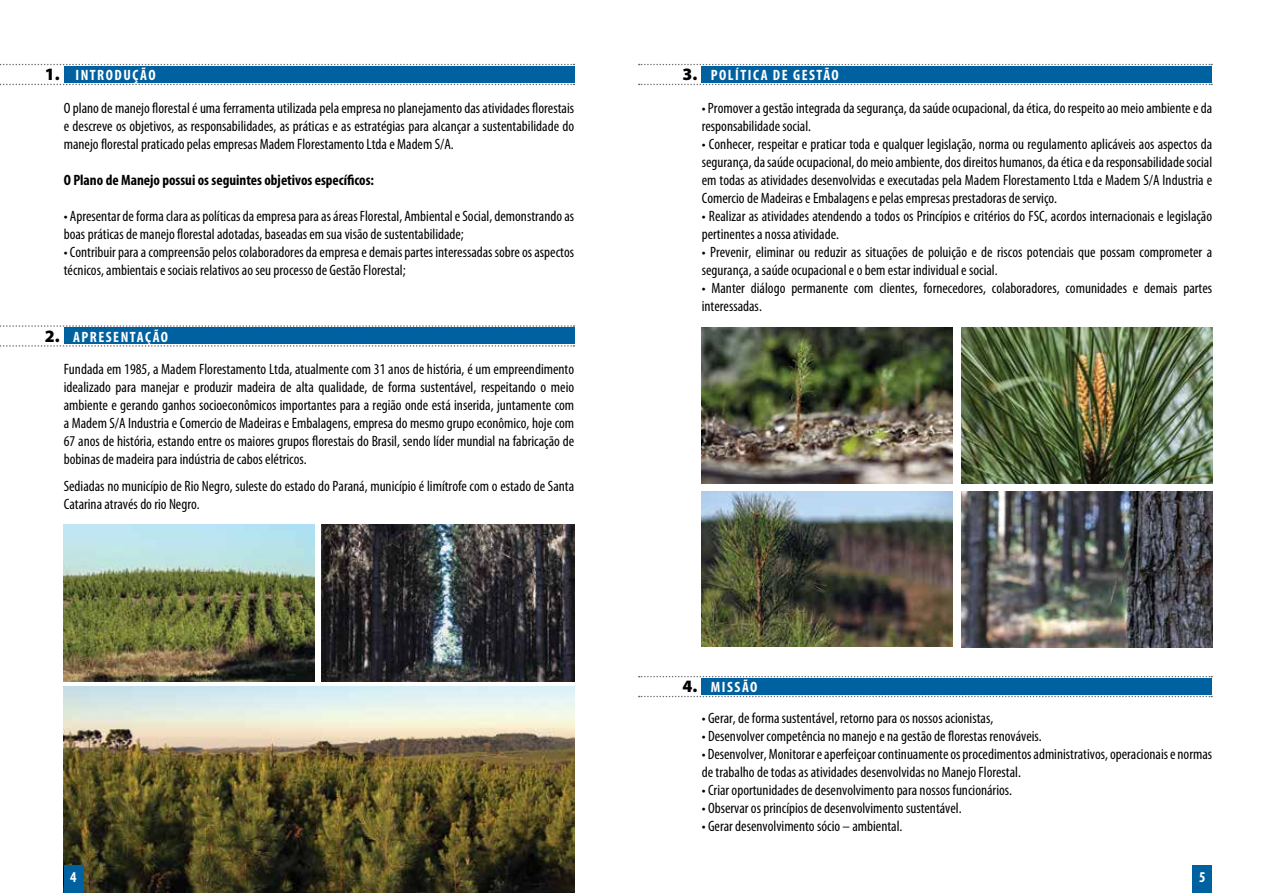
<style>
.page{position:relative;width:1276px;height:893px;background:#fff}
.page>*{position:absolute;margin:0;border:0;box-sizing:border-box;transform-origin:0 0}
.t1{font:900 17.4px "Myriad Pro";color:#000}
.t2{font:condensed 15px/18px "Myriad Pro";color:#000}
.t3{font:700 condensed 15px "Myriad Pro";color:#000}
.t4{font:700 condensed 15px "Myriad Pro";letter-spacing:.1em;color:#fff}
.s1{font-weight:900;font-stretch:normal;font-size:17.4px;color:#000}
</style>
<div class="page">
<img style="left:64px;top:687px;width:510px;height:206px">
<div style="left:64px;top:66px;width:510px;height:17px;background:#0061a0"></div>
<svg style="left:0;top:64px;width:574px;height:1px"></svg>
<svg style="left:0;top:84px;width:574px;height:1px"></svg>
<div style="left:64px;top:327px;width:510px;height:17px;background:#0061a0"></div>
<svg style="left:0;top:325px;width:574px;height:2px"></svg>
<svg style="left:0;top:345px;width:574px;height:2px"></svg>
<div style="left:701px;top:66px;width:511px;height:17px;background:#0061a0"></div>
<div style="left:701px;top:678px;width:511px;height:17px;background:#0061a0"></div>
<svg style="left:639px;top:64px;width:573px;height:1px"></svg>
<svg style="left:639px;top:676px;width:573px;height:1px"></svg>
<svg style="left:639px;top:84px;width:573px;height:1px"></svg>
<svg style="left:639px;top:696px;width:573px;height:1px"></svg>
<div style="left:1192px;top:866px;width:20px;height:27px;background:#0061a0"></div>
<div style="left:64px;top:866px;width:19px;height:27px;background:#0061a0"></div>
<img style="left:64px;top:524px;width:251px;height:157px">
<img style="left:322px;top:524px;width:252px;height:157px">
<img style="left:702px;top:327px;width:250px;height:156px">
<img style="left:702px;top:492px;width:250px;height:155px">
<img style="left:961px;top:328px;width:251px;height:155px">
<img style="left:961px;top:492px;width:251px;height:155px">
<p class="t4" style="left:45px;top:66px;width:112px"><span class="s1">1.</span> INTRODUÇÃO</p>
<p class="t2" style="left:64px;top:100px;width:512px;text-align:justify">O plano de manejo florestal é uma ferramenta utilizada pela empresa no planejamento das atividades florestais e descreve os objetivos, as responsabilidades, as práticas e as estratégias para alcançar a sustentabilidade do manejo florestal praticado pelas empresas Madem Florestamento Ltda e Madem S/A.</p>
<p class="t3" style="left:64px;top:171px;width:312px">O Plano de Manejo possui os seguintes objetivos específicos:</p>
<p class="t2" style="left:64px;top:208px;width:512px">• Apresentar de forma clara as políticas da empresa para as áreas Florestal, Ambiental e Social, demonstrando as boas práticas de manejo florestal adotadas, baseadas em sua visão de sustentabilidade;</p>
<p class="t2" style="left:64px;top:244px;width:512px">• Contribuir para a compreensão pelos colaboradores da empresa e demais partes interessadas sobre os aspectos técnicos, ambientais e sociais relativos ao seu processo de Gestão Florestal;</p>
<p class="t4" style="left:45px;top:327px;width:125px"><span class="s1">2.</span> APRESENTAÇÃO</p>
<p class="t2" style="left:64px;top:360px;width:512px;text-align:justify">Fundada em 1985, a Madem Florestamento Ltda, atualmente com 31 anos de história, é um empreendimento idealizado para manejar e produzir madeira de alta qualidade, de forma sustentável, respeitando o meio ambiente e gerando ganhos socioeconômicos importantes para a região onde está inserida, juntamente com a Madem S/A Industria e Comercio de Madeiras e Embalagens, empresa do mesmo grupo econômico, hoje com 67 anos de história, estando entre os maiores grupos florestais do Brasil, sendo líder mundial na fabricação de bobinas de madeira para indústria de cabos elétricos.</p>
<p class="t2" style="left:64px;top:477px;width:512px">Sediadas no município de Rio Negro, suleste do estado do Paraná, município é limítrofe com o estado de Santa<br>Catarina através do rio Negro.</p>
<p class="t1" style="left:682px;top:64px;width:16px">3.</p>
<p class="t4" style="left:711px;top:66px;width:129px">POLÍTICA DE GESTÃO</p>
<p class="t2" style="left:702px;top:100px;width:512px">• Promover a gestão integrada da segurança, da saúde ocupacional, da ética, do respeito ao meio ambiente e da responsabilidade social.</p>
<p class="t2" style="left:702px;top:136px;width:512px;text-align:justify">• Conhecer, respeitar e praticar toda e qualquer legislação, norma ou regulamento aplicáveis aos aspectos da segurança, da saúde ocupacional, do meio ambiente, dos direitos humanos, da ética e da responsabilidade social em todas as atividades desenvolvidas e executadas pela Madem Florestamento Ltda e Madem S/A Industria e Comercio de Madeiras e Embalagens e pelas empresas prestadoras de serviço.</p>
<p class="t2" style="left:702px;top:208px;width:512px">• Realizar as atividades atendendo a todos os Princípios e critérios do FSC, acordos internacionais e legislação pertinentes a nossa atividade.</p>
<p class="t2" style="left:702px;top:244px;width:512px">• Prevenir, eliminar ou reduzir as situações de poluição e de riscos potenciais que possam comprometer a segurança, a saúde ocupacional e o bem estar individual e social.</p>
<p class="t2" style="left:702px;top:280px;width:512px">• Manter diálogo permanente com clientes, fornecedores, colaboradores, comunidades e demais partes interessadas.</p>
<p class="t1" style="left:682px;top:677px;width:16px">4.</p>
<p class="t4" style="left:711px;top:678px;width:48px">MISSÃO</p>
<p class="t2" style="left:702px;top:709px;width:293px">• Gerar, de forma sustentável, retorno para os nossos acionistas,</p>
<p class="t2" style="left:702px;top:727px;width:341px">• Desenvolver competência no manejo e na gestão de florestas renováveis.</p>
<p class="t2" style="left:702px;top:745px;width:512px">• Desenvolver, Monitorar e aperfeiçoar continuamente os procedimentos administrativos, operacionais e normas de trabalho de todas as atividades desenvolvidas no Manejo Florestal.</p>
<p class="t2" style="left:702px;top:781px;width:312px">• Criar oportunidades de desenvolvimento para nossos funcionários.</p>
<p class="t2" style="left:702px;top:799px;width:261px">• Observar os princípios de desenvolvimento sustentável.</p>
<p class="t2" style="left:702px;top:817px;width:202px">• Gerar desenvolvimento sócio – ambiental.</p>
<p class="t4" style="left:70px;top:867px;width:8px">4</p>
<p class="t4" style="left:1199px;top:867px;width:8px">5</p>
</div>
